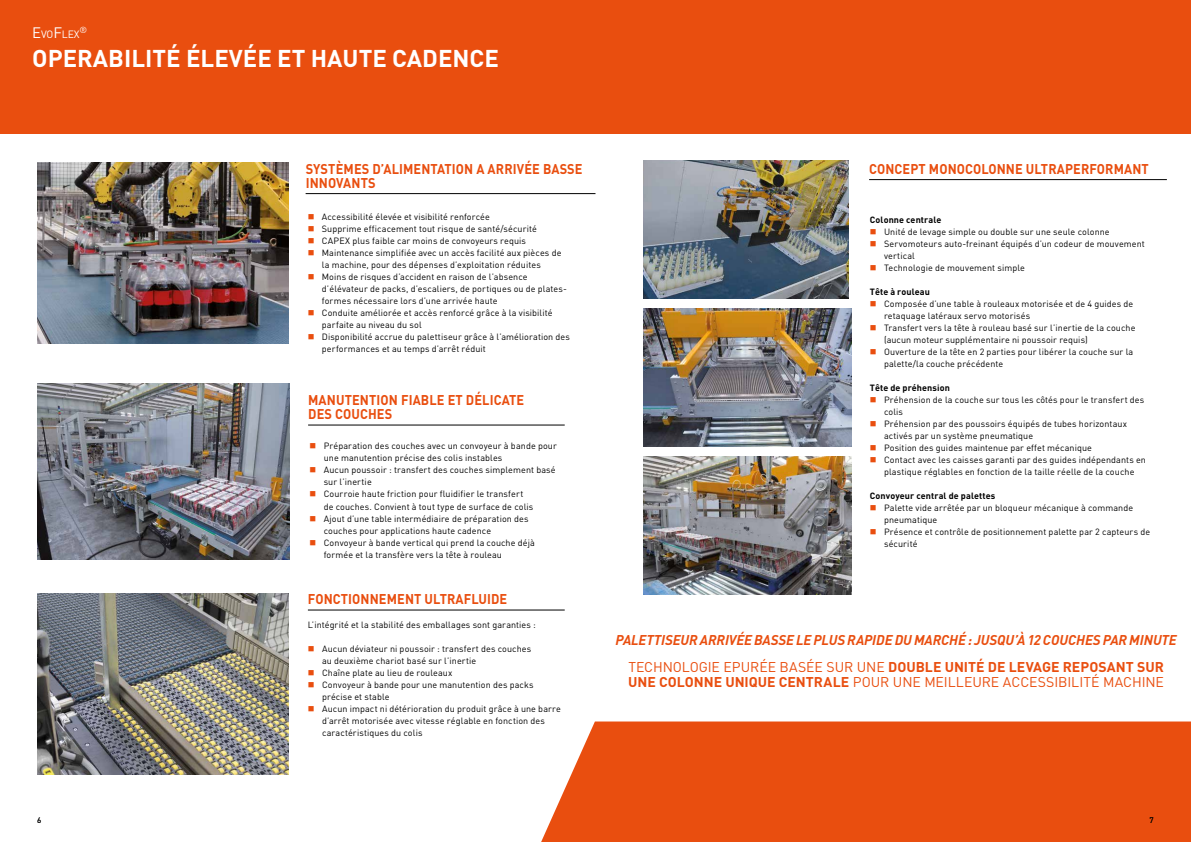
<style>
.page{position:relative;width:1191px;height:842px;background:#fff}
.page>*{position:absolute;margin:0;border:0;box-sizing:border-box;transform-origin:0 0}
.t1{font:700 24px "DINOT";color:#fff}
.t2{font:700 14px/14px "DINOT";letter-spacing:.01em;color:#e94e0f;scale:.91 1}
.t3{font:italic 700 14px/27px "DINOT";letter-spacing:-.005em;color:#e94e0f;text-align:center}
.t4{font:14px "DINOT";letter-spacing:-.005em;color:#e94e0f}
.t5{font:10.5px "DINOT";color:#fff}
.t6{font:9px/12px "DINOT";letter-spacing:.01em;color:#000}
.t7{font:700 9px "DINOT";letter-spacing:.01em;color:#000}
.t8{font:8.7px "DINOT";color:#fff}
.t9{font:8px "DINOT";color:#000}
.s1{font-size:15px}
.s2{color:#e94e0f}
.s3{font-weight:400;font-style:normal}
.s4{font-style:normal}
.s5{font-weight:700}
</style>
<div class="page">
<div style="left:0;top:0;width:1191px;height:134px;background:#e94e0f"></div>
<div style="left:541px;top:721px;width:650px;height:121px;background:#e94e0f"></div>
<img style="left:643px;top:309px;width:208px;height:137px">
<img style="left:37px;top:383px;width:253px;height:176px">
<img style="left:643px;top:161px;width:205px;height:137px">
<img style="left:37px;top:593px;width:251px;height:181px">
<img style="left:37px;top:163px;width:251px;height:181px">
<img style="left:643px;top:457px;width:208px;height:137px">
<hr style="left:306px;top:193px;width:289px;height:1px;background:#000">
<hr style="left:308px;top:610px;width:257px;height:1px;background:#000">
<hr style="left:869px;top:179px;width:297px;height:1px;background:#000">
<hr style="left:308px;top:425px;width:257px;height:1px;background:#000">
<p class="t5" style="left:32px;top:28px;width:49px"><span class="s1">E</span>VO<span class="s1">F</span>LEX</p>
<p class="t8" style="left:80px;top:25px;width:9px">®</p>
<h1 class="t1" style="left:32px;top:43px;width:468px">OPERABILITÉ ÉLEVÉE ET HAUTE CADENCE</h1>
<h2 class="t2" style="left:306px;top:161px;width:306px">SYSTÈMES D’ALIMENTATION A ARRIVÉE BASSE<br>INNOVANTS</h2>
<p class="t6" style="left:308px;top:210px;width:184px"><span class="s2">■</span> Accessibilité élevée et visibilité renforcée</p>
<p class="t6" style="left:308px;top:222px;width:231px"><span class="s2">■</span> Supprime efficacement tout risque de santé/sécurité</p>
<p class="t6" style="left:308px;top:234px;width:220px"><span class="s2">■</span> CAPEX plus faible car moins de convoyeurs requis</p>
<p class="t6" style="left:322px;top:246px;width:241px;text-indent:-14px"><span class="s2">■</span> Maintenance simplifiée avec un accès facilité aux pièces de la machine, pour des dépenses d’exploitation réduites</p>
<p class="t6" style="left:322px;top:270px;width:247px;text-indent:-14px"><span class="s2">■</span> Moins de risques d’accident en raison de l’absence d’élévateur de packs, d’escaliers, de portiques ou de plates&shy;formes nécessaire lors d’une arrivée haute</p>
<p class="t6" style="left:322px;top:306px;width:232px;text-indent:-14px"><span class="s2">■</span> Conduite améliorée et accès renforcé grâce à la visibilité parfaite au niveau du sol</p>
<p class="t6" style="left:322px;top:330px;width:250px;text-indent:-14px"><span class="s2">■</span> Disponibilité accrue du palettiseur grâce à l’amélioration des performances et au temps d’arrêt réduit</p>
<h2 class="t2" style="left:308px;top:393px;width:239px">MANUTENTION FIABLE ET DÉLICATE<br>DES COUCHES</h2>
<p class="t6" style="left:324px;top:440px;width:235px;text-indent:-14px"><span class="s2">■</span> Préparation des couches avec un convoyeur à bande pour une manutention précise des colis instables</p>
<p class="t6" style="left:324px;top:464px;width:233px;text-indent:-14px"><span class="s2">■</span> Aucun poussoir : transfert des couches simplement basé sur l’inertie</p>
<p class="t6" style="left:324px;top:488px;width:211px;text-indent:-14px"><span class="s2">■</span> Courroie haute friction pour fluidifier le transfert de couches. Convient à tout type de surface de colis</p>
<p class="t6" style="left:324px;top:512px;width:206px;text-indent:-14px"><span class="s2">■</span> Ajout d’une table intermédiaire de préparation des couches pour applications haute cadence</p>
<p class="t6" style="left:324px;top:536px;width:212px;text-indent:-14px"><span class="s2">■</span> Convoyeur à bande vertical qui prend la couche déjà formée et la transfère vers la tête à rouleau</p>
<h2 class="t2" style="left:308px;top:592px;width:221px">FONCTIONNEMENT ULTRAFLUIDE</h2>
<p class="t6" style="left:308px;top:619px;width:230px">L’intégrité et la stabilité des emballages sont garanties :</p>
<p class="t6" style="left:322px;top:643px;width:211px;text-indent:-14px"><span class="s2">■</span> Aucun déviateur ni poussoir : transfert des couches au deuxième chariot basé sur l’inertie</p>
<p class="t6" style="left:308px;top:667px;width:146px"><span class="s2">■</span> Chaîne plate au lieu de rouleaux</p>
<p class="t6" style="left:322px;top:679px;width:213px;text-indent:-14px"><span class="s2">■</span> Convoyeur à bande pour une manutention des packs précise et stable</p>
<p class="t6" style="left:322px;top:703px;width:240px;text-indent:-14px"><span class="s2">■</span> Aucun impact ni détérioration du produit grâce à une barre d’arrêt motorisée avec vitesse réglable en fonction des caractéristiques du colis</p>
<h2 class="t2" style="left:869px;top:161px;width:309px">CONCEPT MONOCOLONNE ULTRAPERFORMANT</h2>
<p class="t7" style="left:870px;top:214px;width:73px">Colonne centrale</p>
<p class="t6" style="left:870px;top:226px;width:241px"><span class="s2">■</span> Unité de levage simple ou double sur une seule colonne</p>
<p class="t6" style="left:884px;top:238px;width:262px;text-indent:-14px"><span class="s2">■</span> Servomoteurs auto-freinant équipés d’un codeur de mouvement vertical</p>
<p class="t6" style="left:870px;top:262px;width:156px"><span class="s2">■</span> Technologie de mouvement simple</p>
<p class="t7" style="left:870px;top:286px;width:62px">Tête à rouleau</p>
<p class="t6" style="left:884px;top:298px;width:251px;text-indent:-14px"><span class="s2">■</span> Composée d’une table à rouleaux motorisée et de 4 guides de retaquage latéraux servo motorisés</p>
<p class="t6" style="left:884px;top:322px;width:253px;text-indent:-14px"><span class="s2">■</span> Transfert vers la tête à rouleau basé sur l’inertie de la couche (aucun moteur supplémentaire ni poussoir requis)</p>
<p class="t6" style="left:884px;top:346px;width:251px;text-indent:-14px"><span class="s2">■</span> Ouverture de la tête en 2 parties pour libérer la couche sur la palette/la couche précédente</p>
<p class="t7" style="left:870px;top:382px;width:82px">Tête de préhension</p>
<p class="t6" style="left:884px;top:394px;width:262px;text-indent:-14px"><span class="s2">■</span> Préhension de la couche sur tous les côtés pour le transfert des colis</p>
<p class="t6" style="left:884px;top:418px;width:244px;text-indent:-14px"><span class="s2">■</span> Préhension par des poussoirs équipés de tubes horizontaux activés par un système pneumatique</p>
<p class="t6" style="left:870px;top:442px;width:224px"><span class="s2">■</span> Position des guides maintenue par effet mécanique</p>
<p class="t6" style="left:870px;top:454px;width:278px;text-align:center"><span class="s2">■</span> Contact avec les caisses garanti par des guides indépendants en plastique réglables en fonction de la taille réelle de la couche</p>
<p class="t7" style="left:870px;top:490px;width:127px">Convoyeur central de palettes</p>
<p class="t6" style="left:884px;top:502px;width:251px;text-indent:-14px"><span class="s2">■</span> Palette vide arrêtée par un bloqueur mécanique à commande pneumatique</p>
<p class="t6" style="left:884px;top:526px;width:268px;text-indent:-14px"><span class="s2">■</span> Présence et contrôle de positionnement palette par 2 capteurs de sécurité</p>
<h2 class="t3" style="left:615px;top:626px;width:563px">PALETTISEUR ARRIVÉE BASSE LE PLUS RAPIDE DU MARCHÉ : JUSQU’À 12 COUCHES PAR MINUTE<br><span class="s3">TECHNOLOGIE EPURÉE BASÉE SUR UNE</span> <span class="s4">DOUBLE UNITÉ DE LEVAGE REPOSANT SUR</span></h2>
<h2 class="t4" style="left:628px;top:673px;width:537px"><span class="s5">UNE COLONNE UNIQUE CENTRALE</span> POUR UNE MEILLEURE ACCESSIBILITÉ MACHINE</h2>
<p class="t9" style="left:37px;top:815px;width:6px">6</p>
<p class="t9" style="left:1149px;top:815px;width:6px">7</p>
</div>
